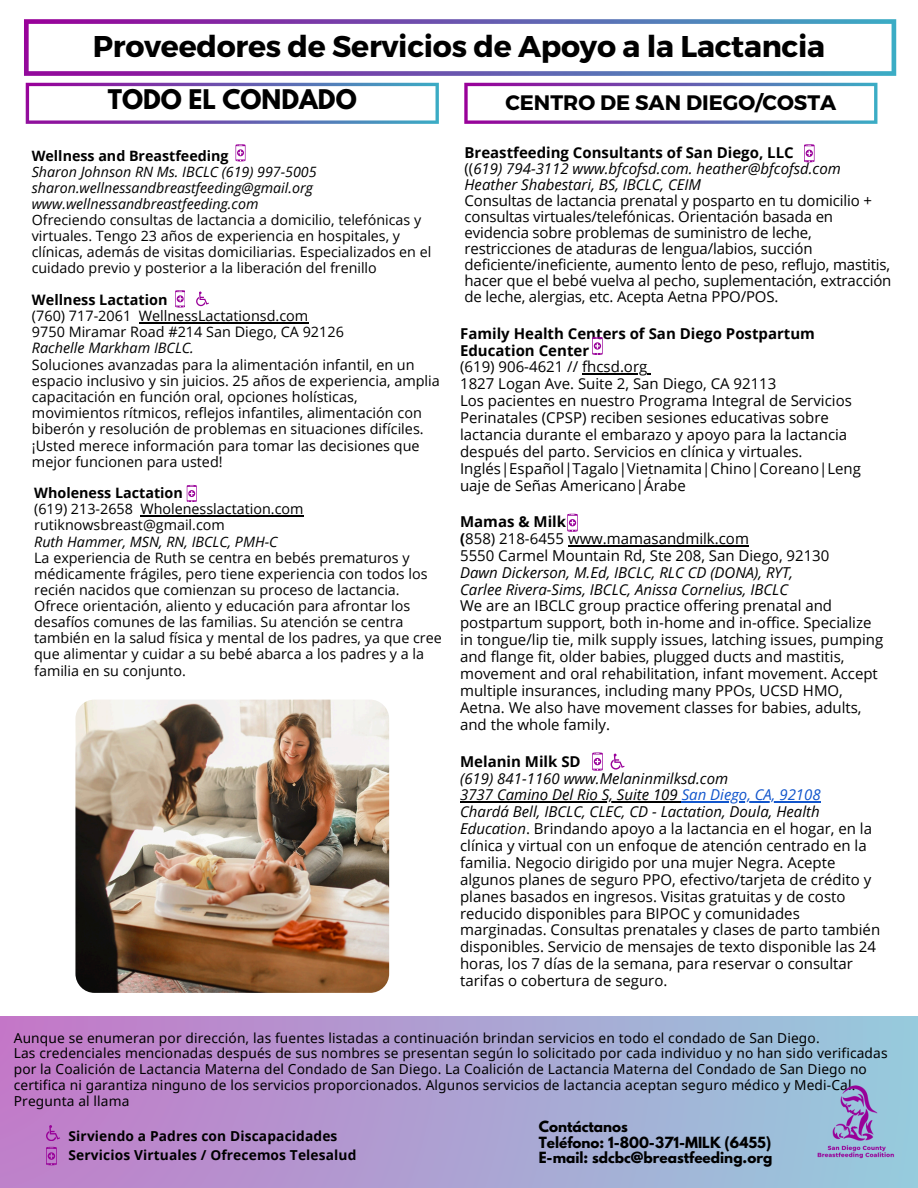
<style>
.page{position:relative;width:918px;height:1188px;background:#fff}
.page>*{position:absolute;margin:0;border:0;box-sizing:border-box;transform-origin:0 0}
.t1{font:700 30px "Montserrat";letter-spacing:-.01em;color:#000}
.t2{font:700 24px "League Spartan";color:#000}
.t3{font:700 21px "Montserrat";color:#000}
.t4{font:15px/16.8px "Open Sans";color:#000}
.t5{font:italic 15px/16.8px "Open Sans";color:#000}
.t6{font:700 15px/16.8px "Open Sans";color:#000}
.t7{font:14.4px/16px "Open Sans";color:#000}
.t8{font:italic 14.4px "Open Sans";color:#000}
.t9{font:700 14.4px "Open Sans";color:#000}
.t10{font:14.25px/16px "Open Sans";color:#000}
.t11{font:italic 14.25px/16px "Open Sans";color:#000}
.t12{font:700 14.25px "Open Sans";color:#000}
.t13{font:13.8px/15.8px "Noto Sans";letter-spacing:.01em;color:#000}
.t14{font:700 13.8px "Open Sans";letter-spacing:.01em;color:#000}
.t15{font:700 13.65px/15.9px "League Spartan";color:#000}
.s1{font-style:normal}
.s2{font-weight:700}
.s3{color:#15c}
</style>
<div class="page">
<div style="left:0;top:1017px;width:918px;height:171px;background:linear-gradient(to right,#c379c8,#96cbdd)"></div>
<svg style="left:24px;top:19px;width:872px;height:57px"></svg>
<svg style="left:26px;top:83px;width:413px;height:41px"></svg>
<img style="left:808px;top:1075px;width:94px;height:94px">
<hr style="left:139px;top:322px;width:169px;height:1px;background:#000">
<svg style="left:175px;top:290px;width:10px;height:17px"></svg>
<svg style="left:196px;top:292px;width:13px;height:14px"></svg>
<hr style="left:140px;top:515px;width:163px;height:1px;background:#000">
<svg style="left:187px;top:485px;width:9px;height:17px"></svg>
<svg style="left:236px;top:144px;width:9px;height:17px"></svg>
<img style="left:75px;top:700px;width:314px;height:293px;border-radius:19px">
<svg style="left:464px;top:83px;width:413px;height:41px"></svg>
<hr style="left:568px;top:545px;width:181px;height:1px;background:#000">
<svg style="left:567px;top:514px;width:10px;height:18px"></svg>
<hr style="left:582px;top:374px;width:65px;height:1px;background:#000">
<svg style="left:592px;top:337px;width:10px;height:18px"></svg>
<svg style="left:804px;top:144px;width:10px;height:18px"></svg>
<hr style="left:460px;top:802px;width:218px;height:1px;background:#000">
<hr style="left:682px;top:802px;width:139px;height:1px;background:#15c">
<svg style="left:592px;top:752px;width:11px;height:19px"></svg>
<svg style="left:611px;top:754px;width:13px;height:15px"></svg>
<svg style="left:46px;top:1125px;width:14px;height:16px"></svg>
<svg style="left:46px;top:1147px;width:11px;height:18px"></svg>
<h3 class="t1" style="left:93px;top:27px;width:734px">Proveedores de Servicios de Apoyo a la Lactancia</h3>
<p class="t2" style="left:108px;top:87px;width:250px">TODO EL CONDADO</p>
<p class="t3" style="left:505px;top:89px;width:333px">CENTRO DE SAN DIEGO/COSTA</p>
<p class="t12" style="left:32px;top:145px;width:198px">Wellness and Breastfeeding</p>
<p class="t11" style="left:32px;top:163px;width:286px">Sharon Johnson RN Ms. IBCLC (619) 997-5005 sharon.wellnessandbreastfeeding@gmail.org</p>
<p class="t11" style="left:32px;top:195px;width:228px">www.wellnessandbreastfeeding.com</p>
<p class="t10" style="left:32px;top:211px;width:401px">Ofreciendo consultas de lactancia a domicilio, telefónicas y virtuales. Tengo 23 años de experiencia en hospitales, y clínicas, además de visitas domiciliarias. Especializados en el cuidado previo y posterior a la liberación del frenillo</p>
<p class="t9" style="left:32px;top:289px;width:137px">Wellness Lactation</p>
<p class="t7" style="left:32px;top:307px;width:278px">(760) 717-2061 WellnessLactationsd.com</p>
<p class="t7" style="left:32px;top:324px;width:313px">9750 Miramar Road #214 San Diego, CA 92126</p>
<p class="t8" style="left:32px;top:338px;width:163px">Rachelle Markham IBCLC.</p>
<p class="t7" style="left:32px;top:356px;width:409px">Soluciones avanzadas para la alimentación infantil, en un espacio inclusivo y sin juicios. 25 años de experiencia, amplia capacitación en función oral, opciones holísticas, movimientos rítmicos, reflejos infantiles, alimentación con biberón y resolución de problemas en situaciones difíciles. ¡Usted merece información para tomar las decisiones que mejor funcionen para usted!</p>
<p class="t9" style="left:34px;top:483px;width:150px">Wholeness Lactation</p>
<p class="t7" style="left:34px;top:501px;width:271px">(619) 213-2658 Wholenesslactation.com</p>
<p class="t7" style="left:34px;top:517px;width:192px">rutiknowsbreast@gmail.com</p>
<p class="t8" style="left:34px;top:531px;width:245px">Ruth Hammer, MSN, RN, IBCLC, PMH-C</p>
<p class="t7" style="left:34px;top:549px;width:409px">La experiencia de Ruth se centra en bebés prematuros y médicamente frágiles, pero tiene experiencia con todos los recién nacidos que comienzan su proceso de lactancia.<br>Ofrece orientación, aliento y educación para afrontar los desafíos comunes de las familias. Su atención se centra también en la salud física y mental de los padres, ya que cree que alimentar y cuidar a su bebé abarca a los padres y a la familia en su conjunto.</p>
<p class="t6" style="left:464px;top:143px;width:331px">Breastfeeding Consultants of San Diego, LLC</p>
<p class="t5" style="left:464px;top:159px;width:378px"><span class="s1">((</span>619) 794-3112 www.bfcofsd.com. heather@bfcofsd.com</p>
<p class="t5" style="left:464px;top:175px;width:238px">Heather Shabestari, BS, IBCLC, CEIM</p>
<p class="t4" style="left:464px;top:192px;width:429px;line-height:16px">Consultas de lactancia prenatal y posparto en tu domicilio + consultas virtuales/telefónicas. Orientación basada en evidencia sobre problemas de suministro de leche, restricciones de ataduras de lengua/labios, succión deficiente/ineficiente, aumento lento de peso, reflujo, mastitis, hacer que el bebé vuelva al pecho, suplementación, extracción de leche, alergias, etc. Acepta Aetna PPO/POS.</p>
<p class="t6" style="left:460px;top:325px;width:356px">Family Health Centers of San Diego Postpartum<br>Education Center</p>
<p class="t4" style="left:460px;top:358px;width:189px">(619) 906-4621 // fhcsd.org</p>
<p class="t4" style="left:460px;top:375px;width:318px">1827 Logan Ave. Suite 2, San Diego, CA 92113</p>
<p class="t4" style="left:460px;top:392px;width:402px">Los pacientes en nuestro Programa Integral de Servicios Perinatales (CPSP) reciben sesiones educativas sobre lactancia durante el embarazo y apoyo para la lactancia después del parto. Servicios en clínica y virtuales.<br>Inglés|Español|Tagalo|Vietnamita|Chino|Coreano|Leng uaje de Señas Americano|Árabe</p>
<p class="t6" style="left:460px;top:513px;width:108px">Mamas &amp; Milk</p>
<p class="t4" style="left:460px;top:530px;width:290px"><span class="s2">(</span>858) 218-6455 www.mamasandmilk.com</p>
<p class="t4" style="left:460px;top:547px;width:371px">5550 Carmel Mountain Rd, Ste 208, San Diego, 92130</p>
<p class="t5" style="left:460px;top:563px;width:335px">Dawn Dickerson, M.Ed, IBCLC, RLC CD (DONA), RYT,</p>
<p class="t5" style="left:460px;top:580px;width:329px">Carlee Rivera-Sims, IBCLC, Anissa Cornelius, IBCLC</p>
<p class="t4" style="left:460px;top:597px;width:425px">We are an IBCLC group practice offering prenatal and postpartum support, both in-home and in-office. Specialize in tongue/lip tie, milk supply issues, latching issues, pumping and flange fit, older babies, plugged ducts and mastitis, movement and oral rehabilitation, infant movement. Accept multiple insurances, including many PPOs, UCSD HMO, Aetna. We also have movement classes for babies, adults, and the whole family.</p>
<p class="t6" style="left:460px;top:752px;width:122px">Melanin Milk SD</p>
<p class="t5" style="left:460px;top:769px;width:270px">(619) 841-1160 www.Melaninmilksd.com</p>
<p class="t5" style="left:460px;top:786px;width:362px">3737 Camino Del Rio S, Suite 109 <span class="s3">San Diego, CA, 92108</span></p>
<p class="t5" style="left:460px;top:803px;width:413px">Chardá Bell, IBCLC, CLEC, CD - Lactation, Doula, Health<br>Education<span class="s1">. Brindando apoyo a la lactancia en el hogar, en la</span></p>
<p class="t4" style="left:460px;top:837px;width:422px">clínica y virtual con un enfoque de atención centrado en la familia. Negocio dirigido por una mujer Negra. Acepte algunos planes de seguro PPO, efectivo/tarjeta de crédito y planes basados en ingresos. Visitas gratuitas y de costo reducido disponibles para BIPOC y comunidades marginadas. Consultas prenatales y clases de parto también disponibles. Servicio de mensajes de texto disponible las 24 horas, los 7 días de la semana, para reservar o consultar tarifas o cobertura de seguro.</p>
<h1 class="t13" style="left:14px;top:1029px;width:807px">Aunque se enumeran por dirección, las fuentes listadas a continuación brindan servicios en todo el condado de San Diego.</h1>
<h2 class="t13" style="left:14px;top:1045px;width:875px">Las credenciales mencionadas después de sus nombres se presentan según lo solicitado por cada individuo y no han sido verificadas por la Coalición de Lactancia Materna del Condado de San Diego. La Coalición de Lactancia Materna del Condado de San Diego no certifica ni garantiza ninguno de los servicios proporcionados. Algunos servicios de lactancia aceptan seguro médico y Medi-Cal.<br>Pregunta al llama</h2>
<p class="t14" style="left:69px;top:1126px;width:270px">Sirviendo a Padres con Discapacidades</p>
<p class="t15" style="left:539px;top:1120px;width:235px">Contáctanos<br>Teléfono: 1-800-371-MILK (6455)<br>E-mail: sdcbc@breastfeeding.org</p>
<p class="t14" style="left:69px;top:1145px;width:289px">Servicios Virtuales / Ofrecemos Telesalud</p>
</div>
